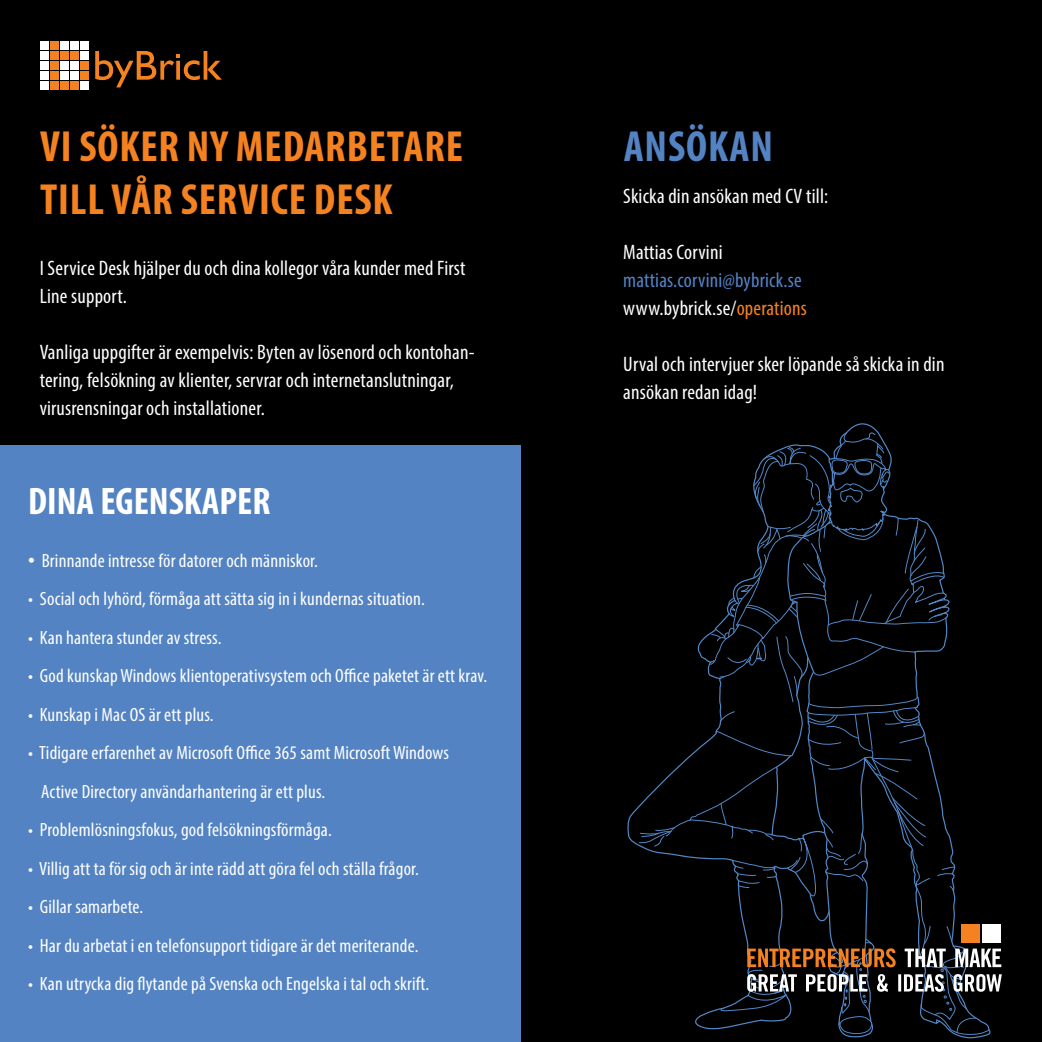
<style>
.page{position:relative;width:1042px;height:1042px;background:#000}
.page>*{position:absolute;margin:0;border:0;box-sizing:border-box;transform-origin:0 0}
.t1{font:700 condensed 43.75px/52.5px "Myriad Pro";letter-spacing:.02em;color:#f58220}
.t2{font:700 condensed 43.75px "Myriad Pro";letter-spacing:.02em;color:#5383c3}
.t3{font:700 condensed 38.5px "Myriad Pro";color:#fff}
.t4{font:condensed 21px/28px "Myriad Pro";letter-spacing:.01em;color:#fff}
.t5{font:condensed 21px/28px "Myriad Pro";letter-spacing:.01em;color:#5383c3}
.t6{font:condensed 19.25px/38.5px "Myriad Pro";letter-spacing:.01em;color:#fff}
.s1{font-size:26.25px}
.s2{color:#fff}
.s3{color:#f58220}
</style>
<div class="page">
<div style="left:0;top:446px;width:521px;height:596px;background:#5383c3"></div>
<div style="left:40px;top:41px;width:9px;height:8px;background:#fff"></div>
<div style="left:40px;top:51px;width:9px;height:8px;background:#fff"></div>
<div style="left:40px;top:61px;width:9px;height:9px;background:#fff"></div>
<div style="left:40px;top:72px;width:9px;height:8px;background:#fff"></div>
<div style="left:40px;top:82px;width:9px;height:8px;background:#fff"></div>
<div style="left:50px;top:41px;width:9px;height:8px;background:#f58220"></div>
<div style="left:50px;top:51px;width:9px;height:8px;background:#f58220"></div>
<div style="left:50px;top:61px;width:9px;height:9px;background:#f58220"></div>
<div style="left:50px;top:72px;width:9px;height:8px;background:#f58220"></div>
<div style="left:50px;top:82px;width:9px;height:8px;background:#f58220"></div>
<div style="left:60px;top:41px;width:9px;height:8px;background:#fff"></div>
<div style="left:60px;top:51px;width:9px;height:8px;background:#f58220"></div>
<div style="left:60px;top:61px;width:9px;height:9px;background:#fff"></div>
<div style="left:60px;top:72px;width:9px;height:8px;background:#fff"></div>
<div style="left:60px;top:82px;width:9px;height:8px;background:#f58220"></div>
<div style="left:71px;top:41px;width:8px;height:8px;background:#fff"></div>
<div style="left:71px;top:51px;width:8px;height:8px;background:#f58220"></div>
<div style="left:71px;top:61px;width:8px;height:9px;background:#fff"></div>
<div style="left:71px;top:72px;width:8px;height:8px;background:#fff"></div>
<div style="left:71px;top:82px;width:8px;height:8px;background:#f58220"></div>
<div style="left:81px;top:41px;width:8px;height:8px;background:#fff"></div>
<div style="left:81px;top:51px;width:8px;height:8px;background:#fff"></div>
<div style="left:81px;top:61px;width:8px;height:9px;background:#f58220"></div>
<div style="left:81px;top:72px;width:8px;height:8px;background:#f58220"></div>
<div style="left:81px;top:82px;width:8px;height:8px;background:#fff"></div>
<svg style="left:95px;top:51px;width:127px;height:36px"></svg>
<svg style="left:638px;top:431px;width:364px;height:608px"></svg>
<div style="left:962px;top:924px;width:18px;height:18px;background:#f58220"></div>
<div style="left:982px;top:924px;width:18px;height:18px;background:#fff"></div>
<h1 class="t1" style="left:40px;top:119px;width:424px">VI SÖKER NY MEDARBETARE<br>TILL VÅR SERVICE DESK</h1>
<p class="t4" style="left:40px;top:254px;width:427px">I Service Desk hjälper du och dina kollegor våra kunder med First<br>Line support.</p>
<p class="t4" style="left:40px;top:338px;width:436px">Vanliga uppgifter är exempelvis: Byten av lösenord och kontohan&shy;tering, felsökning av klienter, servrar och internetanslutningar, virusrensningar och installationer.</p>
<h2 class="t3" style="left:28px;top:477px;width:244px">DINA EGENSKAPER</h2>
<p class="t6" style="left:28px;top:541px;width:291px"><span class="s1">•</span> Brinnande intresse för datorer och människor.</p>
<p class="t6" style="left:28px;top:579px;width:398px">• Social och lyhörd, förmåga att sätta sig in i kundernas situation.</p>
<p class="t6" style="left:28px;top:618px;width:195px">• Kan hantera stunder av stress.</p>
<p class="t6" style="left:28px;top:656px;width:460px">• God kunskap Windows klientoperativsystem och Office paketet är ett krav.</p>
<p class="t6" style="left:28px;top:695px;width:187px">• Kunskap i Mac OS är ett plus.</p>
<p class="t6" style="left:41px;top:733px;width:409px;text-indent:-13px">• Tidigare erfarenhet av Microsoft Office 365 samt Microsoft Windows<br>Active Directory användarhantering är ett plus.</p>
<p class="t6" style="left:28px;top:810px;width:305px">• Problemlösningsfokus, god felsökningsförmåga.</p>
<p class="t6" style="left:28px;top:849px;width:392px">• Villig att ta för sig och är inte rädd att göra fel och ställa frågor.</p>
<p class="t6" style="left:28px;top:887px;width:117px">• Gillar samarbete.</p>
<p class="t6" style="left:28px;top:926px;width:392px">• Har du arbetat i en telefonsupport tidigare är det meriterande.</p>
<p class="t6" style="left:28px;top:964px;width:402px">• Kan utrycka dig flytande på Svenska och Engelska i tal och skrift.</p>
<h1 class="t2" style="left:624px;top:119px;width:151px">ANSÖKAN</h1>
<p class="t4" style="left:623px;top:182px;width:206px">Skicka din ansökan med CV till:</p>
<p class="t4" style="left:623px;top:238px;width:101px">Mattias Corvini</p>
<p class="t5" style="left:623px;top:266px;width:185px">mattias.corvini@bybrick.se <span class="s2">www.bybrick.se/</span><span class="s3">operations</span></p>
<p class="t4" style="left:623px;top:350px;width:323px">Urval och intervjuer sker löpande så skicka in din ansökan redan idag!</p>
</div>
